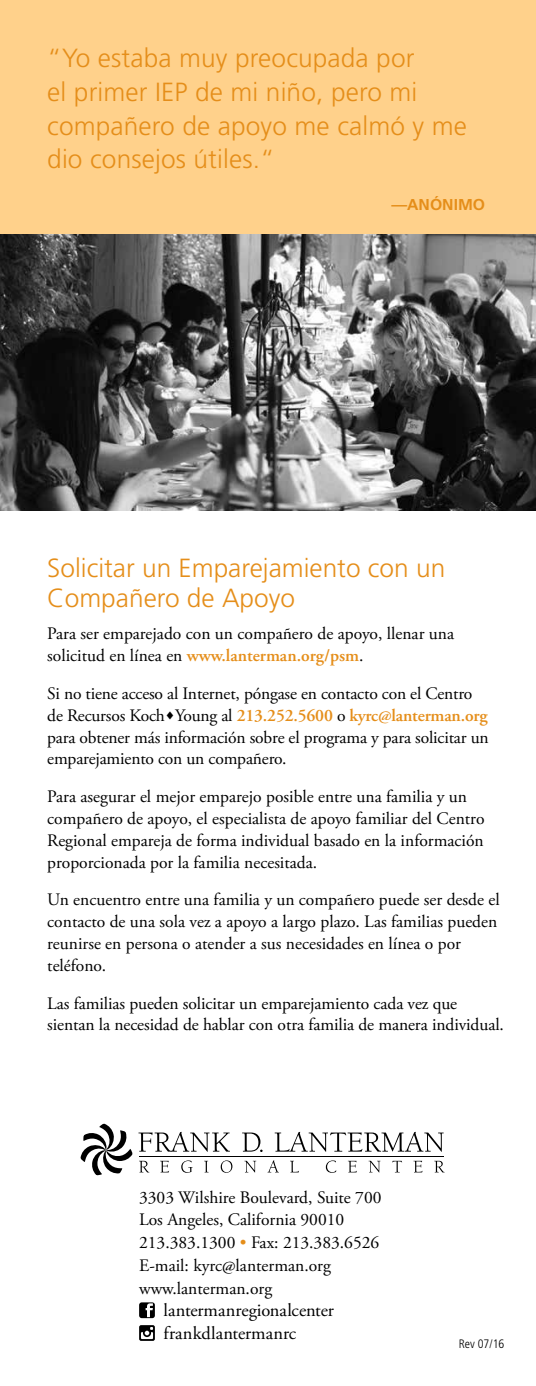
<style>
.page{position:relative;width:536px;height:1386px;background:#fff}
.page>*{position:absolute;margin:0;border:0;box-sizing:border-box;transform-origin:0 0}
.t1{font:300 26.25px/33.8px "Frutiger LT Std";letter-spacing:.005em;color:#e58e1a}
.t2{font:18.38px/22.8px "Adobe Garamond Pro";color:#000}
.t3{font:17.5px/21.9px "Adobe Garamond Pro";color:#000}
.t4{font:700 15.75px "Frutiger LT Std";color:#e58e1a}
.t5{font:300 condensed 12.25px "Frutiger LT Std";color:#000}
.s1{font-weight:600;color:#e58e1a}
.s2{font-family:"Universal Newswith Comm Pi";font-size:10.5px}
.s3{color:#e58e1a}
</style>
<div class="page">
<div style="left:0;top:0;width:536px;height:248px;background:#ffd18b"></div>
<img style="left:0;top:235px;width:536px;height:276px">
<svg style="left:138px;top:1132px;width:92px;height:20px"></svg>
<svg style="left:242px;top:1133px;width:20px;height:19px"></svg>
<svg style="left:274px;top:1132px;width:169px;height:20px"></svg>
<svg style="left:139px;top:1161px;width:10px;height:11px"></svg>
<svg style="left:160px;top:1161px;width:9px;height:11px"></svg>
<svg style="left:181px;top:1160px;width:11px;height:13px"></svg>
<svg style="left:204px;top:1161px;width:4px;height:11px"></svg>
<svg style="left:221px;top:1160px;width:11px;height:13px"></svg>
<svg style="left:244px;top:1161px;width:12px;height:12px"></svg>
<svg style="left:268px;top:1160px;width:11px;height:12px"></svg>
<svg style="left:290px;top:1161px;width:9px;height:11px"></svg>
<svg style="left:326px;top:1160px;width:10px;height:13px"></svg>
<svg style="left:348px;top:1161px;width:9px;height:11px"></svg>
<svg style="left:368px;top:1161px;width:12px;height:12px"></svg>
<svg style="left:392px;top:1161px;width:10px;height:11px"></svg>
<svg style="left:413px;top:1161px;width:9px;height:11px"></svg>
<svg style="left:434px;top:1161px;width:10px;height:11px"></svg>
<hr style="left:139px;top:1156px;width:304px;height:1px;background:#000">
<svg style="left:81px;top:1124px;width:51px;height:51px"></svg>
<svg style="left:139px;top:1302px;width:16px;height:16px"></svg>
<svg style="left:139px;top:1325px;width:16px;height:16px"></svg>
<h1 class="t1" style="left:47px;top:41px;width:421px">“Yo estaba muy preocupada por<br>el primer IEP de mi niño, pero mi compañero de apoyo me calmó y me dio consejos útiles.“</h1>
<p class="t4" style="left:391px;top:195px;width:95px">—ANÓNIMO</p>
<h1 class="t1" style="left:47px;top:554px;width:399px;line-height:29.8px">Solicitar un Emparejamiento con un<br>Compañero de Apoyo</h1>
<p class="t3" style="left:47px;top:623px;width:408px">Para ser emparejado con un compañero de apoyo, llenar una solicitud en línea en <span class="s1">www.lanterman.org/psm</span>.</p>
<p class="t3" style="left:47px;top:683px;width:442px">Si no tiene acceso al Internet, póngase en contacto con el Centro de Recursos Koch<span class="s2">l</span>Young al <span class="s1">213.252.5600</span> o <span class="s1">kyrc@lanterman.org </span>para obtener más información sobre el programa y para solicitar un emparejamiento con un compañero.</p>
<p class="t3" style="left:47px;top:786px;width:438px">Para asegurar el mejor emparejo posible entre una familia y un compañero de apoyo, el especialista de apoyo familiar del Centro Regional empareja de forma individual basado en la información proporcionada por la familia necesitada.</p>
<p class="t3" style="left:47px;top:889px;width:454px">Un encuentro entre una familia y un compañero puede ser desde el contacto de una sola vez a apoyo a largo plazo. Las familias pueden reunirse en persona o atender a sus necesidades en línea o por teléfono.</p>
<p class="t3" style="left:47px;top:993px;width:458px">Las familias pueden solicitar un emparejamiento cada vez que sientan la necesidad de hablar con otra familia de manera individual.</p>
<p class="t3" style="left:139px;top:1186px;width:244px;line-height:22.8px">3303 Wilshire Boulevard, Suite 700<br>Los Angeles, California 90010<br>213.383.1300 <span class="s3">•</span> Fax: 213.383.6526<br>E-mail: kyrc@lanterman.org www.lanterman.org</p>
<p class="t2" style="left:163px;top:1300px;width:172px">lantermanregionalcenter frankdlantermanrc</p>
<p class="t5" style="left:458px;top:1337px;width:47px">Rev 07/16</p>
</div>
